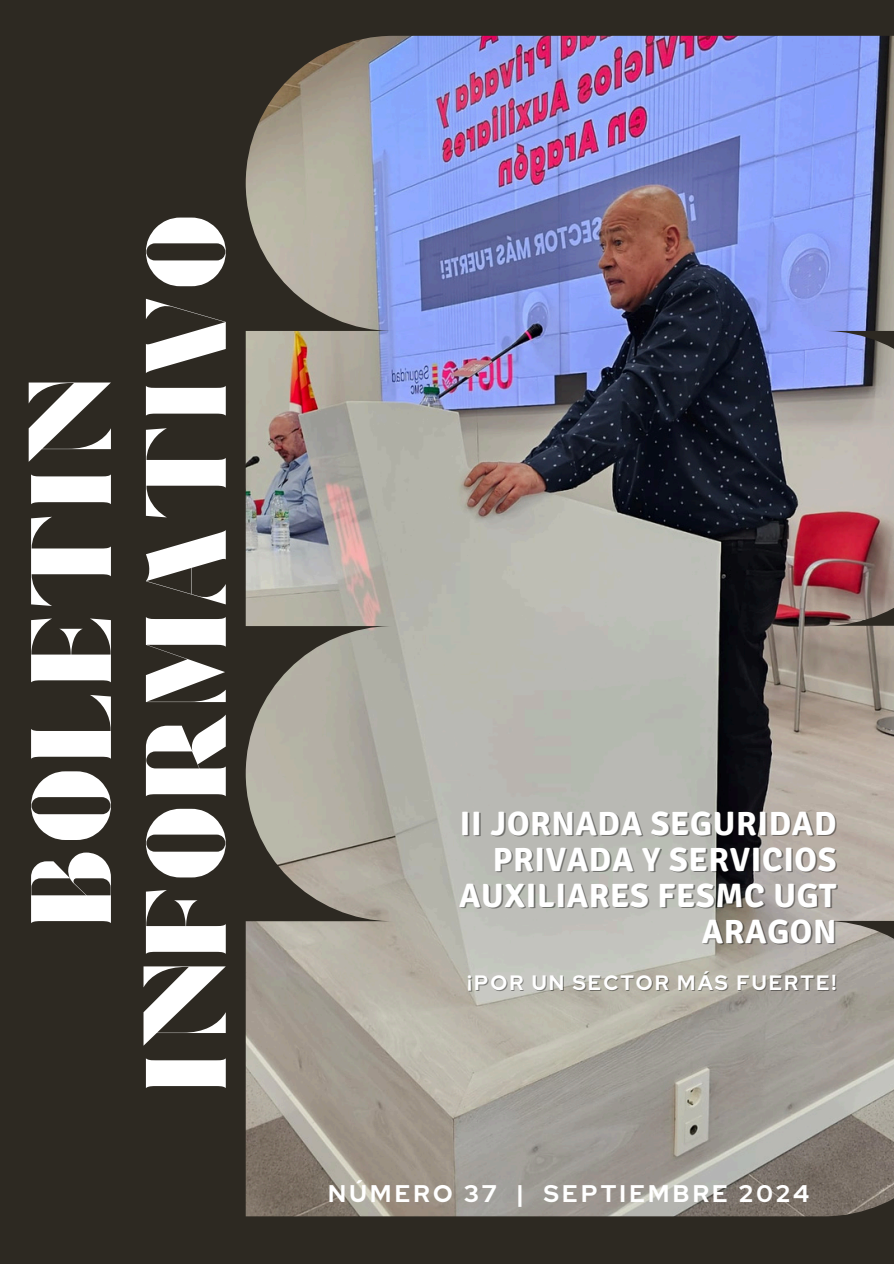
<style>
.page{position:relative;width:894px;height:1264px;background:#fff}
.page>*{position:absolute;margin:0;border:0;box-sizing:border-box;transform-origin:0 0}
.t1{font:114px/114.8px "Foda Display";letter-spacing:.07em;color:#fff;text-align:center}
.t2{font:700 33.6px "Signika";letter-spacing:.02em;color:#fff}
.t3{font:700 24px "Red Hat Display";letter-spacing:.14em;color:#fff}
.t4{font:700 20.7px "Red Hat Display";letter-spacing:.1em;color:#fff}
</style>
<div class="page">
<div style="left:0;top:0;width:893px;height:1263px;background:#2d2922"></div>
<img style="left:246px;top:36px;width:647px;height:1180px">
<h1 class="t1" style="left:22px;top:1090px;width:876px;rotate:-90deg">BOLETIN<br>INFORMATIVO</h1>
<h2 class="t2" style="left:459px;top:803px;width:378px">II JORNADA SEGURIDAD</h2>
<p class="t2" style="left:492px;top:839px;width:345px">PRIVADA Y SERVICIOS</p>
<h3 class="t2" style="left:459px;top:875px;width:379px">AUXILIARES FESMC UGT</h3>
<h1 class="t2" style="left:701px;top:911px;width:136px">ARAGON</h1>
<p class="t4" style="left:467px;top:968px;width:370px">¡POR UN SECTOR MÁS FUERTE!</p>
<p class="t3" style="left:328px;top:1177px;width:482px">NÚMERO 37 | SEPTIEMBRE 2024</p>
</div>
